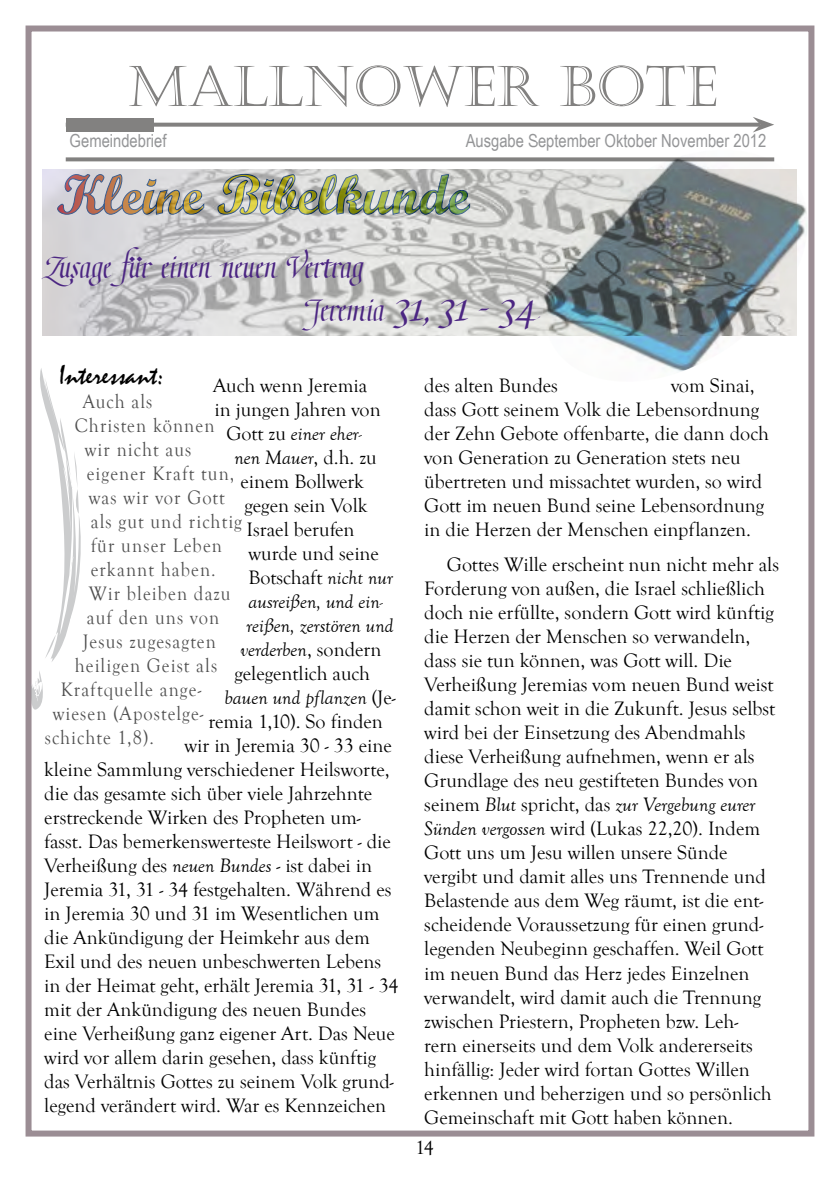
<style>
.page{position:relative;width:840px;height:1185px;background:#fff}
.page>*{position:absolute;margin:0;border:0;box-sizing:border-box;transform-origin:0 0}
.t1{font:56px "Castellar";color:#828180}
.t2{font:36px/43.2px "KL H Kursive 2";color:#4b2582}
.t3{font:28px "Mistral";color:#000}
.t4{font:20px/24px "Goudy Old Style T";color:#000}
.t5{font:20px "Goudy Old Style T";letter-spacing:.06em;color:#4f4f4f;scale:.92 1}
.t6{font:italic 20px "Goudy Old Style T";color:#000}
.t7{font:18px "Arial Narrow";color:#949597}
.s1{font-style:normal}
.s2{font-style:italic}
</style>
<div class="page">
<div style="left:26px;top:26px;width:788px;height:1110px;border:6px solid #9b8d94"></div>
<svg style="left:66px;top:157px;width:468px;height:4px;background:#8e8d8c"></svg>
<svg style="left:154px;top:123px;width:598px;height:4px;background:#8c8b8a"></svg>
<svg style="left:752px;top:117px;width:21px;height:15px"></svg>
<div style="left:66px;top:119px;width:88px;height:13px;background:#828180"></div>
<img style="left:43px;top:170px;width:491px;height:165px">
<img style="left:534px;top:143px;width:278px;height:241px">
<svg style="left:40px;top:368px;width:41px;height:294px"></svg>
<svg style="left:30px;top:670px;width:13px;height:40px"></svg>
<h1 class="t1" style="left:128px;top:55px;width:590px">MALLNOWER BOTE</h1>
<p class="t7" style="left:70px;top:128px;width:98px">Gemeindebrief</p>
<p class="t7" style="left:465px;top:128px;width:302px">Ausgabe September Oktober November 2012</p>
<h2 class="t2" style="left:306px;top:247px;width:233px;text-indent:-263px">Zusage für einen neuen Vertrag<br>Jeremia 31, 31 - 34</h2>
<h3 class="t3" style="left:59px;top:360px;width:105px">Interessant:</h3>
<p class="t4" style="left:213px;top:374px;width:155px">Auch wenn Jeremia</p>
<p class="t4" style="left:214px;top:398px;width:168px">in jungen Jahren von</p>
<p class="t6" style="left:226px;top:423px;width:137px"><span class="s1">Gott zu</span> einer eher-</p>
<p class="t6" style="left:234px;top:447px;width:144px">nen Mauer<span class="s1">, d.h. zu</span></p>
<p class="t4" style="left:240px;top:470px;width:125px">einem Bollwerk</p>
<p class="t4" style="left:244px;top:494px;width:124px">gegen sein Volk</p>
<p class="t4" style="left:246px;top:518px;width:110px">Israel berufen</p>
<p class="t4" style="left:248px;top:542px;width:132px">wurde und seine</p>
<p class="t4" style="left:248px;top:566px;width:146px">Botschaft <span class="s2">nicht nur</span></p>
<p class="t6" style="left:248px;top:591px;width:136px">ausreißen, und ein-</p>
<p class="t6" style="left:246px;top:615px;width:148px">reißen, zerstören und</p>
<p class="t6" style="left:240px;top:639px;width:142px">verderben<span class="s1">, sondern</span></p>
<p class="t4" style="left:234px;top:662px;width:137px">gelegentlich auch</p>
<p class="t6" style="left:224px;top:687px;width:173px">bauen und pflanzen <span class="s1">(Je-</span></p>
<p class="t4" style="left:208px;top:710px;width:176px">remia 1,10). So finden</p>
<p class="t4" style="left:184px;top:734px;width:209px">wir in Jeremia 30 - 33 eine</p>
<p class="t4" style="left:44px;top:758px;width:346px">kleine Sammlung verschiedener Heilsworte,</p>
<p class="t4" style="left:44px;top:782px;width:329px">die das gesamte sich über viele Jahrzehnte</p>
<p class="t4" style="left:44px;top:806px;width:318px">erstreckende Wirken des Propheten um-</p>
<p class="t4" style="left:44px;top:830px;width:348px">fasst. Das bemerkenswerteste Heilswort - die</p>
<p class="t4" style="left:44px;top:854px;width:329px">Verheißung des <span class="s2">neuen Bundes</span> - ist dabei in</p>
<p class="t4" style="left:44px;top:878px;width:348px">Jeremia 31, 31 - 34 festgehalten. Während es</p>
<p class="t4" style="left:44px;top:902px;width:336px">in Jeremia 30 und 31 im Wesentlichen um</p>
<p class="t4" style="left:44px;top:926px;width:327px">die Ankündigung der Heimkehr aus dem</p>
<p class="t4" style="left:44px;top:950px;width:338px">Exil und des neuen unbeschwerten Lebens</p>
<p class="t4" style="left:44px;top:974px;width:355px">in der Heimat geht, erhält Jeremia 31, 31 - 34</p>
<p class="t4" style="left:44px;top:998px;width:323px">mit der Ankündigung des neuen Bundes</p>
<p class="t4" style="left:44px;top:1022px;width:352px">eine Verheißung ganz eigener Art. Das Neue</p>
<p class="t4" style="left:44px;top:1046px;width:333px">wird vor allem darin gesehen, dass künftig</p>
<p class="t4" style="left:44px;top:1070px;width:351px">das Verhältnis Gottes zu seinem Volk grund-</p>
<p class="t4" style="left:44px;top:1094px;width:343px">legend verändert wird. War es Kennzeichen</p>
<p class="t5" style="left:83px;top:390px;width:77px">Auch als</p>
<p class="t5" style="left:75px;top:414px;width:153px">Christen können</p>
<p class="t5" style="left:85px;top:438px;width:117px">wir nicht aus</p>
<p class="t5" style="left:87px;top:462px;width:162px">eigener Kraft tun,</p>
<p class="t5" style="left:89px;top:486px;width:149px">was wir vor Gott</p>
<p class="t5" style="left:91px;top:510px;width:166px">als gut und richtig</p>
<p class="t5" style="left:91px;top:534px;width:144px">für unser Leben</p>
<p class="t5" style="left:91px;top:558px;width:137px">erkannt haben.</p>
<p class="t5" style="left:89px;top:582px;width:155px">Wir bleiben dazu</p>
<p class="t5" style="left:87px;top:606px;width:145px">auf den uns von</p>
<p class="t5" style="left:83px;top:630px;width:146px">Jesus zugesagten</p>
<p class="t5" style="left:75px;top:654px;width:156px">heiligen Geist als</p>
<p class="t5" style="left:61px;top:678px;width:154px">Kraftquelle ange-</p>
<p class="t5" style="left:53px;top:702px;width:165px">wiesen (Apostelge-</p>
<p class="t5" style="left:45px;top:726px;width:120px">schichte 1,8).</p>
<p class="t4" style="left:424px;top:374px;width:135px">des alten Bundes</p>
<p class="t4" style="left:424px;top:374px;width:346px;text-indent:246px">vom Sinai, dass Gott seinem Volk die Lebensordnung der Zehn Gebote offenbarte, die dann doch von Generation zu Generation stets neu übertreten und missachtet wurden, so wird Gott im neuen Bund seine Lebensordnung in die Herzen der Menschen einpflanzen.</p>
<p class="t4" style="left:424px;top:553px;width:356px;text-indent:23px">Gottes Wille erscheint nun nicht mehr als Forderung von außen, die Israel schließlich doch nie erfüllte, sondern Gott wird künftig die Herzen der Menschen so verwandeln, dass sie tun können, was Gott will. Die Verheißung Jeremias vom neuen Bund weist damit schon weit in die Zukunft. Jesus selbst wird bei der Einsetzung des Abendmahls diese Verheißung aufnehmen, wenn er als Grundlage des neu gestifteten Bundes von seinem <span class="s2">Blut</span> spricht, das <span class="s2">zur Vergebung eurer Sünden vergossen</span> wird (Lukas 22,20). Indem Gott uns um Jesu willen unsere Sünde vergibt und damit alles uns Trennende und Belastende aus dem Weg räumt, ist die ent&shy;scheidende Voraussetzung für einen grund&shy;legenden Neubeginn geschaffen. Weil Gott im neuen Bund das Herz jedes Einzelnen verwandelt, wird damit auch die Trennung zwischen Priestern, Propheten bzw. Leh-<br>rern einerseits und dem Volk andererseits hinfällig: Jeder wird fortan Gottes Willen erkennen und beherzigen und so persönlich Gemeinschaft mit Gott haben können.</p>
<p class="t4" style="left:415px;top:1136px;width:20px">14</p>
</div>
